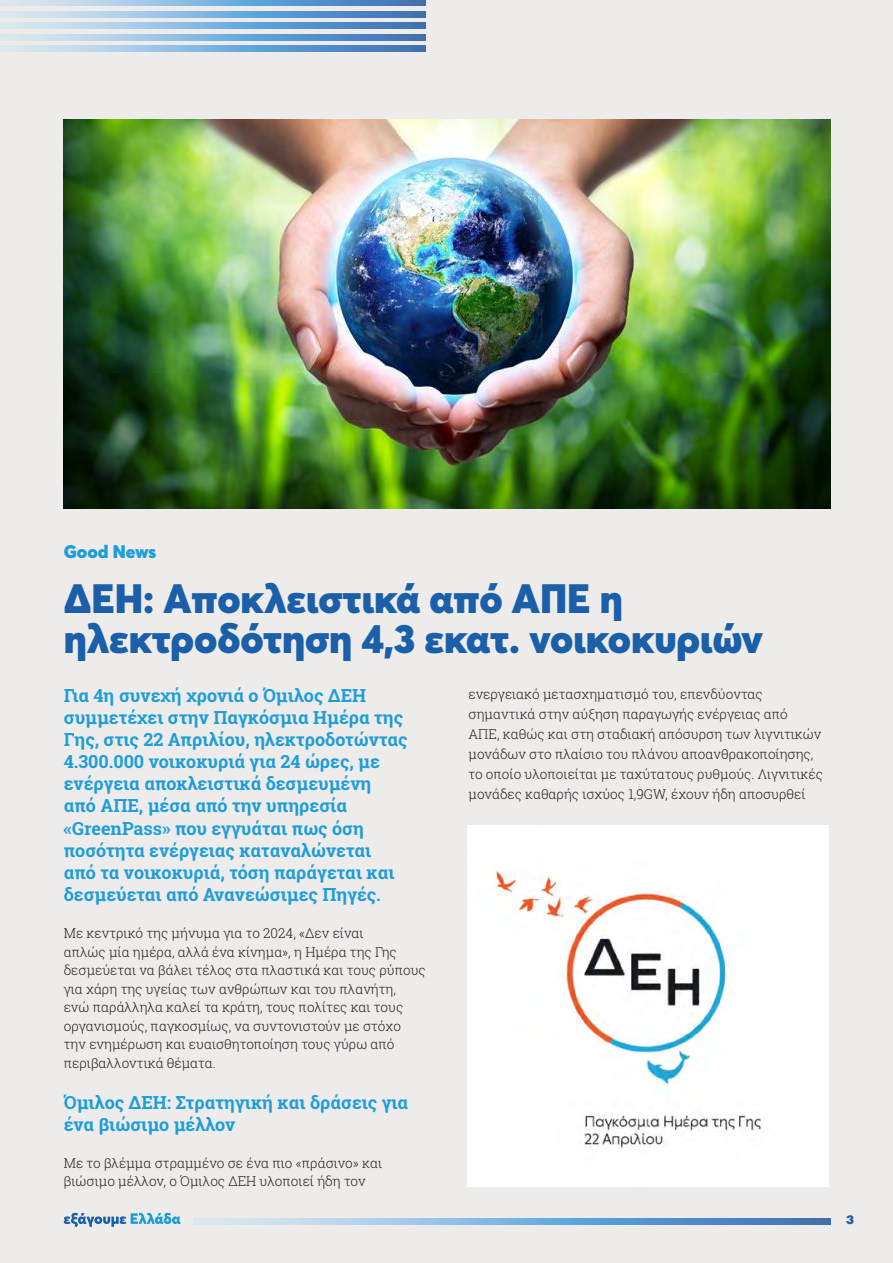
<style>
.page{position:relative;width:893px;height:1263px;background:#edeceb}
.page>*{position:absolute;margin:0;border:0;box-sizing:border-box;transform-origin:0 0}
.t1{font:900 40.5px/40.5px "Averta";color:#1b5fa9}
.t2{font:700 18px/22.2px "Roboto Slab";color:#1e9dd8}
.t3{font:900 18px "Averta";color:#1e9dd8}
.t4{font:300 13.5px/18.6px "Roboto Slab";color:#231f20}
.t5{font:900 12px "UB Helvetica";color:#1b5fa9}
</style>
<div class="page">
<svg style="left:0;top:0;width:426px;height:6px;background:#83b0d9"></svg>
<svg style="left:0;top:23px;width:426px;height:6px;background:#83b0d9"></svg>
<svg style="left:0;top:46px;width:426px;height:5px;background:#83b0d9"></svg>
<svg style="left:0;top:11px;width:426px;height:6px;background:#83b0d9"></svg>
<svg style="left:0;top:34px;width:426px;height:6px;background:#83b0d9"></svg>
<svg style="left:64px;top:1213px;width:117px;height:14px"></svg>
<svg style="left:194px;top:1219px;width:637px;height:5px;background:#83b0d9"></svg>
<img style="left:64px;top:119px;width:767px;height:389px">
<img style="left:468px;top:826px;width:360px;height:360px">
<h2 class="t3" style="left:64px;top:540px;width:94px">Good News</h2>
<h1 class="t1" style="left:64px;top:578px;width:701px">ΔΕΗ: Αποκλειστικά από ΑΠΕ η ηλεκτροδότηση 4,3 εκατ. νοικοκυριών</h1>
<p class="t2" style="left:64px;top:684px;width:345px">Για 4η συνεχή χρονιά ο Όμιλος ΔΕΗ συμμετέχει στην Παγκόσμια Ημέρα της Γης, στις 22 Απριλίου, ηλεκτροδοτώντας 4.300.000 νοικοκυριά για 24 ώρες, με ενέργεια αποκλειστικά δεσμευμένη από ΑΠΕ, μέσα από την υπηρεσία «GreenPass» που εγγυάται πως όση ποσότητα ενέργειας καταναλώνεται από τα νοικοκυριά, τόση παράγεται και δεσμεύεται από Ανανεώσιμες Πηγές.</p>
<p class="t4" style="left:64px;top:923px;width:363px">Με κεντρικό της μήνυμα για το 2024, «Δεν είναι<br>απλώς μία ημέρα, αλλά ένα κίνημα», η Ημέρα της Γης δεσμεύεται να βάλει τέλος στα πλαστικά και τους ρύπους για χάρη της υγείας των ανθρώπων και του πλανήτη,<br>ενώ παράλληλα καλεί τα κράτη, τους πολίτες και τους οργανισμούς, παγκοσμίως, να συντονιστούν με στόχο την ενημέρωση και ευαισθητοποίηση τους γύρω από περιβαλλοντικά θέματα.</p>
<h2 class="t2" style="left:64px;top:1091px;width:346px">Όμιλος ΔΕΗ: Στρατηγική και δράσεις για ένα βιώσιμο μέλλον</h2>
<p class="t4" style="left:64px;top:1153px;width:320px">Με το βλέμμα στραμμένο σε ένα πιο «πράσινο» και βιώσιμο μέλλον, ο Όμιλος ΔΕΗ υλοποιεί ήδη τον</p>
<p class="t4" style="left:468px;top:683px;width:356px;line-height:20.2px">ενεργειακό μετασχηματισμό του, επενδύοντας σημαντικά στην αύξηση παραγωγής ενέργειας από<br>ΑΠΕ, καθώς και στη σταδιακή απόσυρση των λιγνιτικών μονάδων στο πλαίσιο του πλάνου αποανθρακοποίησης, το οποίο υλοποιείται με ταχύτατους ρυθμούς. Λιγνιτικές μονάδες καθαρής ισχύος 1,9GW, έχουν ήδη αποσυρθεί</p>
<p class="t5" style="left:846px;top:1212px;width:10px">3</p>
</div>
